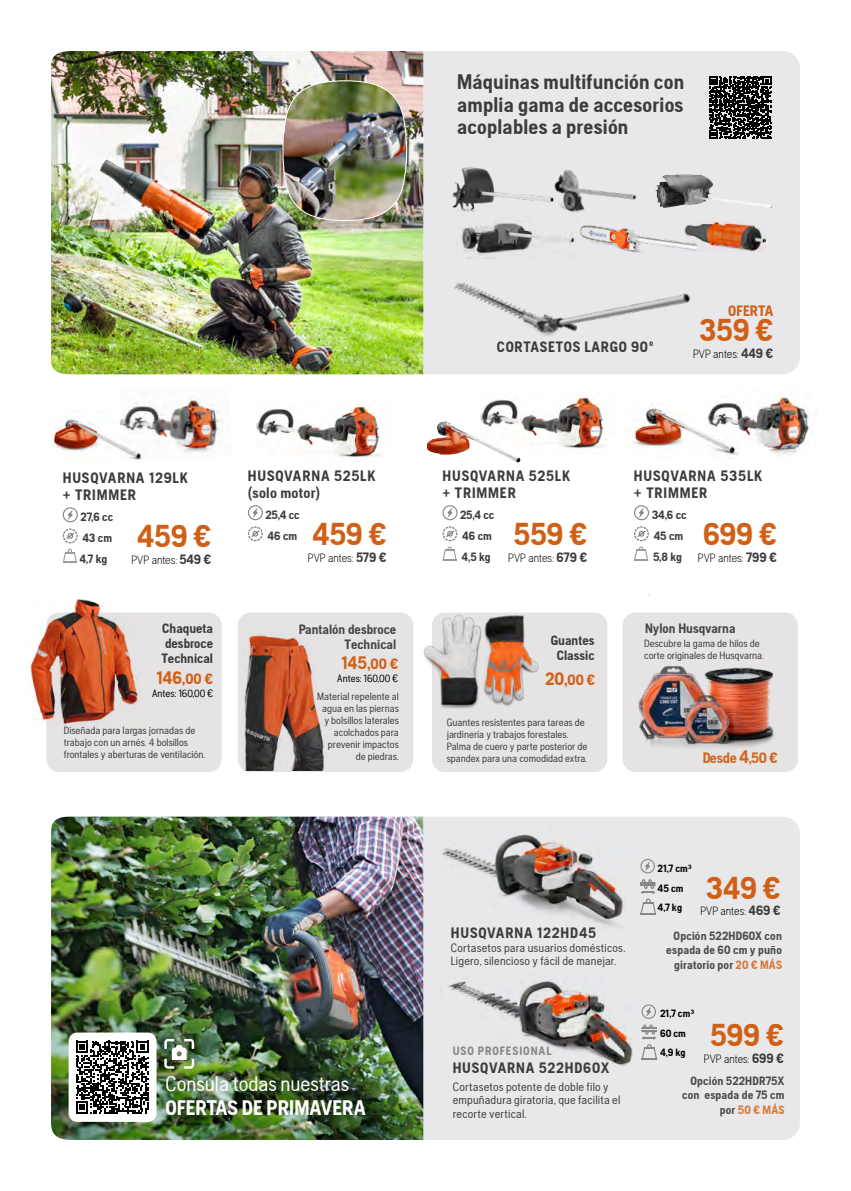
<style>
.page{position:relative;width:851px;height:1191px;background:#fff}
.page>*{position:absolute;margin:0;border:0;box-sizing:border-box;transform-origin:0 0}
.t1{font:700 31.5px "Husqvarna Gothic";letter-spacing:-.005em;color:#d06015}
.t2{font:700 21px/22.5px "Husqvarna Gothic";letter-spacing:.01em;color:#3c3c3b;text-align:justify}
.t3{font:21px "Husqvarna Gothic";color:#fff}
.t4{font:700 21px "Husqvarna Gothic";color:#fff}
.t5{font:700 18px "Husqvarna Gothic";letter-spacing:-.005em;color:#d06015}
.t6{font:700 15px/16.5px "Husqvarna Gothic";letter-spacing:.055em;color:#3c3c3b}
.t7{font:700 15px "Husqvarna Gothic";letter-spacing:-.02em;color:#d06015}
.t8{font:700 13.5px/15px "Husqvarna Gothic";color:#3c3c3b;text-align:justify}
.t9{font:12px/13.5px "Husqvarna Gothic";letter-spacing:.015em;color:#3c3c3b}
.t10{font:300 12px "Husqvarna Gothic";color:#000}
.t11{font:700 12px/13.5px "Husqvarna Gothic";letter-spacing:.015em;color:#4a4a49;text-align:right}
.t12{font:700 12px/21px "Husqvarna Gothic";color:#3c3c3b}
.t13{font:700 12px "Husqvarna Gothic";letter-spacing:.075em;color:#878787}
.t14{font:700 12px "Husqvarna Gothic";letter-spacing:.015em;color:#d77838}
.t15{font:10.5px/12px "Husqvarna Gothic";color:#3c3c3b}
.t16{font:700 10.5px/19.5px "Husqvarna Gothic";color:#000}
.t17{font:10.5px "Husqvarna Gothic";color:#000}
.s1{font-weight:700;font-size:13.5px;color:#3c3c3b}
.s2{font-size:15px}
.s3{color:#e8308a}
.s4{font-size:18px}
.s5{color:#d77838}
.s6{color:#4a4a49}
</style>
<div class="page">
<div style="left:51px;top:51px;width:748px;height:323px;background:#e8e8ea;border-radius:17px"></div>
<div style="left:51px;top:816px;width:748px;height:324px;background:#e8e8ea;border-radius:17px"></div>
<img style="left:51px;top:51px;width:372px;height:323px">
<img style="left:51px;top:816px;width:372px;height:324px">
<svg style="left:709px;top:76px;width:62px;height:62px"></svg>
<img style="left:282px;top:80px;width:125px;height:141px">
<div style="left:622px;top:612px;width:175px;height:160px;background:#e5e3e4;border-radius:13px"></div>
<div style="left:238px;top:612px;width:175px;height:160px;background:#e5e3e4;border-radius:13px"></div>
<div style="left:432px;top:612px;width:175px;height:160px;background:#e5e3e4;border-radius:13px"></div>
<div style="left:46px;top:612px;width:175px;height:160px;background:#e5e3e4;border-radius:13px"></div>
<svg style="left:63px;top:507px;width:15px;height:15px"></svg>
<svg style="left:63px;top:528px;width:15px;height:35px"></svg>
<svg style="left:248px;top:505px;width:15px;height:15px"></svg>
<svg style="left:248px;top:526px;width:15px;height:15px"></svg>
<svg style="left:442px;top:505px;width:15px;height:15px"></svg>
<svg style="left:442px;top:526px;width:15px;height:35px"></svg>
<svg style="left:634px;top:505px;width:15px;height:15px"></svg>
<svg style="left:634px;top:526px;width:14px;height:35px"></svg>
<img style="left:442px;top:834px;width:182px;height:93px">
<img style="left:448px;top:980px;width:185px;height:87px">
<img style="left:479px;top:982px;width:63px;height:24px">
<img style="left:242px;top:634px;width:83px;height:136px">
<img style="left:30px;top:597px;width:110px;height:128px">
<img style="left:638px;top:666px;width:136px;height:82px">
<img style="left:423px;top:612px;width:122px;height:97px">
<img style="left:454px;top:282px;width:237px;height:54px">
<img style="left:452px;top:167px;width:95px;height:45px">
<img style="left:696px;top:221px;width:69px;height:31px">
<img style="left:461px;top:223px;width:114px;height:35px">
<img style="left:655px;top:174px;width:117px;height:34px">
<img style="left:580px;top:221px;width:116px;height:32px">
<img style="left:547px;top:169px;width:95px;height:55px">
<svg style="left:640px;top:879px;width:16px;height:35px"></svg>
<svg style="left:640px;top:859px;width:14px;height:14px"></svg>
<svg style="left:641px;top:1004px;width:16px;height:56px"></svg>
<img style="left:427px;top:420px;width:93px;height:42px">
<img style="left:480px;top:394px;width:126px;height:60px">
<img style="left:480px;top:398px;width:101px;height:34px">
<img style="left:301px;top:403px;width:81px;height:59px">
<img style="left:256px;top:407px;width:101px;height:33px">
<img style="left:633px;top:407px;width:73px;height:42px">
<img style="left:706px;top:389px;width:110px;height:68px">
<img style="left:707px;top:398px;width:75px;height:23px">
<img style="left:51px;top:410px;width:91px;height:53px">
<img style="left:52px;top:418px;width:67px;height:40px">
<img style="left:119px;top:395px;width:103px;height:64px">
<img style="left:120px;top:401px;width:72px;height:36px">
<div style="left:69px;top:1032px;width:87px;height:89px;background:#fff;border-radius:9px"></div>
<svg style="left:76px;top:1040px;width:72px;height:73px"></svg>
<svg style="left:164px;top:1039px;width:30px;height:29px"></svg>
<h2 class="t2" style="left:457px;top:70px;width:229px">Máquinas multifunción con amplia gama de accesorios acoplables a presión</h2>
<h3 class="t6" style="left:63px;top:470px;width:127px">HUSQVARNA 129LK + TRIMMER</h3>
<p class="t12" style="left:79px;top:506px;width:35px;text-align:justify">27,6 cc 43 cm 4,7 kg</p>
<h1 class="t1" style="left:137px;top:518px;width:76px">459 €</h1>
<p class="t10" style="left:131px;top:553px;width:81px">PVP antes: <span class="s1">549 €</span></p>
<h3 class="t6" style="left:248px;top:467px;width:129px">HUSQVARNA 525LK (solo motor)</h3>
<p class="t12" style="left:265px;top:504px;width:36px">25,4 cc<br>46 cm</p>
<h1 class="t1" style="left:312px;top:516px;width:76px">459 €</h1>
<p class="t10" style="left:308px;top:551px;width:80px">PVP antes: <span class="s1">579 €</span></p>
<h3 class="t6" style="left:496px;top:338px;width:158px">CORTASETOS LARGO 90º</h3>
<h3 class="t7" style="left:728px;top:302px;width:47px">OFERTA</h3>
<h1 class="t1" style="left:699px;top:312px;width:76px">359 €</h1>
<p class="t10" style="left:693px;top:347px;width:82px">PVP antes: <span class="s1">449 €</span></p>
<h3 class="t6" style="left:442px;top:467px;width:129px">HUSQVARNA 525LK + TRIMMER</h3>
<p class="t12" style="left:460px;top:504px;width:36px">25,4 cc<br>46 cm<br>4,5 kg</p>
<h1 class="t1" style="left:513px;top:516px;width:75px">559 €</h1>
<p class="t10" style="left:508px;top:551px;width:80px">PVP antes: <span class="s1">679 €</span></p>
<h3 class="t6" style="left:634px;top:467px;width:130px">HUSQVARNA 535LK + TRIMMER</h3>
<p class="t12" style="left:651px;top:504px;width:36px">34,6 cc<br>45 cm<br>5,8 kg</p>
<h1 class="t1" style="left:703px;top:516px;width:75px">699 €</h1>
<p class="t10" style="left:697px;top:551px;width:80px">PVP antes: <span class="s1">799 €</span></p>
<p class="t8" style="left:161px;top:620px;width:53px">Chaqueta desbroce Technical</p>
<p class="t8" style="left:298px;top:621px;width:99px;text-align:right">Pantalón desbroce<br>Technical</p>
<p class="t8" style="left:645px;top:620px;width:92px">Nylon Husqvarna</p>
<p class="t8" style="left:551px;top:632px;width:45px;text-align:center">Guantes<br>Classic</p>
<h3 class="t5" style="left:545px;top:668px;width:52px">20,<span class="s2">00 €</span></h3>
<p class="t15" style="left:644px;top:637px;width:121px">Descubre la gama de hilos de corte originales de Husqvarna<span class="s3">.</span></p>
<h3 class="t5" style="left:341px;top:652px;width:58px">145,<span class="s2">00 €</span></h3>
<h3 class="t5" style="left:156px;top:667px;width:58px">146,<span class="s2">00 €</span></h3>
<p class="t17" style="left:337px;top:673px;width:62px">Antes: 160,00 €</p>
<p class="t17" style="left:152px;top:687px;width:62px">Antes: 160,00 €</p>
<p class="t15" style="left:317px;top:690px;width:83px;text-align:right">Material repelente al agua en las piernas y bolsillos laterales acolchados para prevenir impactos de piedras.</p>
<p class="t15" style="left:64px;top:724px;width:143px">Diseñada para largas jornadas de trabajo con un arnés. 4 bolsillos frontales y aberturas de ventilación.</p>
<p class="t15" style="left:446px;top:716px;width:142px">Guantes resistentes para tareas de jardinería y trabajos forestales.<br>Palma de cuero y parte posterior de spandex para una comodidad extra.</p>
<h3 class="t7" style="left:702px;top:749px;width:77px">Desde <span class="s4">4</span>,50 €</h3>
<p class="t16" style="left:657px;top:859px;width:36px">21,7 cm³<br>45 cm<br>4,7 kg</p>
<h1 class="t1" style="left:705px;top:869px;width:76px">349 €</h1>
<p class="t10" style="left:700px;top:904px;width:82px">PVP antes: <span class="s1">469 €</span></p>
<h2 class="t3" style="left:165px;top:1071px;width:185px">Consula todas nuestras</h2>
<h2 class="t4" style="left:165px;top:1095px;width:202px">OFERTAS DE PRIMAVERA</h2>
<h3 class="t6" style="left:451px;top:924px;width:147px">HUSQVARNA 122HD45</h3>
<p class="t11" style="left:666px;top:929px;width:117px">Opción 522HD60X con espada de 60 cm y puño</p>
<p class="t11" style="left:674px;top:957px;width:109px">giratorio por <span class="s5">20 € MÁS</span></p>
<p class="t9" style="left:450px;top:940px;width:176px">Cortasetos para usuarios domésticos.<br>Ligero, silencioso y fácil de manejar.</p>
<p class="t13" style="left:452px;top:1044px;width:100px">USO PROFESIONAL</p>
<h3 class="t6" style="left:452px;top:1059px;width:158px">HUSQVARNA 522HD60X</h3>
<p class="t9" style="left:452px;top:1079px;width:169px">Cortasetos potente de doble filo y empuñadura giratoria, que facilita el recorte vertical.</p>
<p class="t16" style="left:660px;top:1003px;width:36px">21,7 cm³<br>60 cm<br>4,9 kg</p>
<h1 class="t1" style="left:710px;top:1017px;width:75px">599 €</h1>
<p class="t10" style="left:703px;top:1052px;width:81px">PVP antes: <span class="s1">699 €</span></p>
<p class="t11" style="left:682px;top:1074px;width:104px">Opción 522HDR75X con espada de 75 cm</p>
<p class="t14" style="left:719px;top:1102px;width:66px"><span class="s6">por</span> 50 € MÁS</p>
</div>
